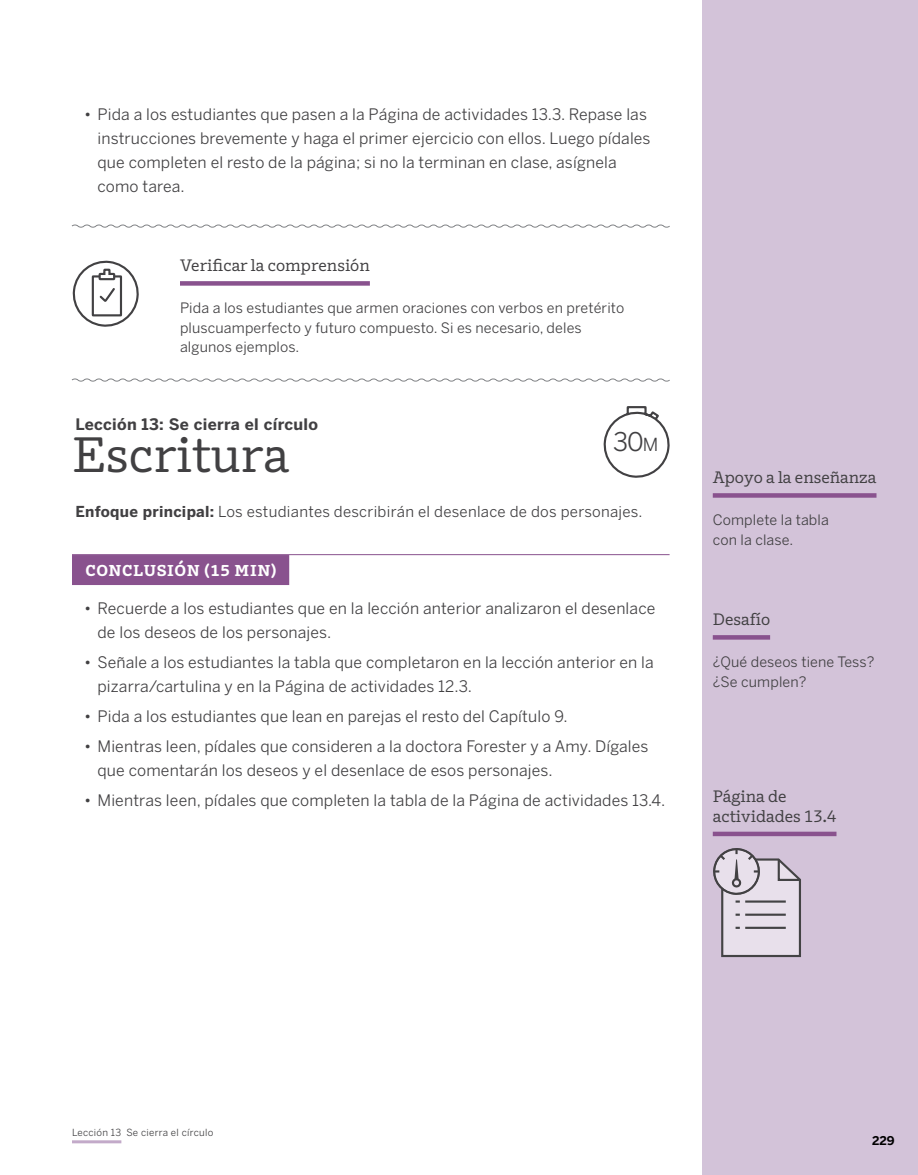
<style>
.page{position:relative;width:918px;height:1175px;background:#fff}
.page>*{position:absolute;margin:0;border:0;box-sizing:border-box;transform-origin:0 0}
.t1{font:49.5px "Amplify";color:#414042}
.t2{font:25.5px "Benton Sans";color:#414042}
.t3{font:16.5px/19.8px "Amplify";color:#414042}
.t4{font:15.75px/24px "Benton Sans";letter-spacing:.01em;color:#414042}
.t5{font:700 15.75px "Benton Sans";letter-spacing:.02em;color:#414042}
.t6{font:700 15.75px "Amplify";letter-spacing:.04em;color:#fff}
.t7{font:15px "Benton Sans";letter-spacing:.02em;color:#414042}
.t8{font:14.25px/19.5px "Benton Sans";letter-spacing:.01em;color:#414042}
.t9{font:700 12px "Benton Sans";color:#000}
.t10{font:9.75px "Benton Sans";letter-spacing:.03em;color:#414042}
.s1{font-weight:700}
.s2{font-size:17.85px}
</style>
<div class="page">
<div style="left:702px;top:0;width:216px;height:1174px;background:#d3c3d9"></div>
<hr style="left:72px;top:1140px;width:49px;height:3px;background:#c3aac9">
<svg style="left:71px;top:224px;width:599px;height:4px"></svg>
<div style="left:180px;top:281px;width:190px;height:5px;background:#89528e"></div>
<svg style="left:71px;top:378px;width:599px;height:4px"></svg>
<hr style="left:72px;top:554px;width:598px;height:1px;background:#89528e">
<div style="left:72px;top:555px;width:217px;height:30px;background:#89528e"></div>
<svg style="left:73px;top:261px;width:66px;height:66px"></svg>
<svg style="left:603px;top:406px;width:67px;height:72px"></svg>
<div style="left:713px;top:831px;width:123px;height:5px;background:#89528e"></div>
<svg style="left:713px;top:848px;width:88px;height:109px"></svg>
<svg style="left:713px;top:493px;width:164px;height:4px"></svg>
<svg style="left:713px;top:635px;width:57px;height:4px"></svg>
<p class="t4" style="left:97px;top:102px;width:555px;text-indent:-13px">• Pida a los estudiantes que pasen a la Página de actividades 13.3. Repase las instrucciones brevemente y haga el primer ejercicio con ellos. Luego pídales que completen el resto de la página; si no la terminan en clase, asígnela como tarea.</p>
<p class="t3" style="left:180px;top:255px;width:191px">Verificar la comprensión</p>
<p class="t8" style="left:180px;top:298px;width:446px">Pida a los estudiantes que armen oraciones con verbos en pretérito pluscuamperfecto y futuro compuesto. Si es necesario, deles algunos ejemplos.</p>
<p class="t5" style="left:76px;top:414px;width:244px">Lección 13: Se cierra el círculo</p>
<h1 class="t1" style="left:72px;top:425px;width:219px">Escritura</h1>
<p class="t7" style="left:76px;top:502px;width:569px"><span class="s1">Enfoque principal:</span> Los estudiantes describirán el desenlace de dos personajes.</p>
<h2 class="t2" style="left:613px;top:427px;width:47px">30<span class="s2">m</span></h2>
<p class="t6" style="left:86px;top:560px;width:192px">CONCLUSIÓN (15 MIN)</p>
<p class="t4" style="left:98px;top:595px;width:559px;text-indent:-13px">• Recuerde a los estudiantes que en la lección anterior analizaron el desenlace de los deseos de los personajes.</p>
<p class="t4" style="left:98px;top:649px;width:558px;text-indent:-13px">• Señale a los estudiantes la tabla que completaron en la lección anterior en la pizarra/cartulina y en la Página de actividades 12.3.</p>
<p class="t4" style="left:84px;top:703px;width:485px">• Pida a los estudiantes que lean en parejas el resto del Capítulo 9.</p>
<p class="t4" style="left:98px;top:733px;width:552px;text-indent:-13px">• Mientras leen, pídales que consideren a la doctora Forester y a Amy. Dígales que comentarán los deseos y el desenlace de esos personajes.</p>
<p class="t4" style="left:84px;top:787px;width:583px">• Mientras leen, pídales que completen la tabla de la Página de actividades 13.4.</p>
<p class="t3" style="left:713px;top:467px;width:165px">Apoyo a la enseñanza</p>
<p class="t8" style="left:713px;top:510px;width:118px">Complete la tabla con la clase.</p>
<p class="t3" style="left:713px;top:609px;width:59px">Desafío</p>
<p class="t8" style="left:713px;top:652px;width:163px">¿Qué deseos tiene Tess? ¿Se cumplen?</p>
<p class="t3" style="left:713px;top:786px;width:125px">Página de actividades 13.4</p>
<p class="t10" style="left:72px;top:1126px;width:143px">Lección 13 Se cierra el círculo</p>
<p class="t9" style="left:872px;top:1133px;width:24px">229</p>
</div>
